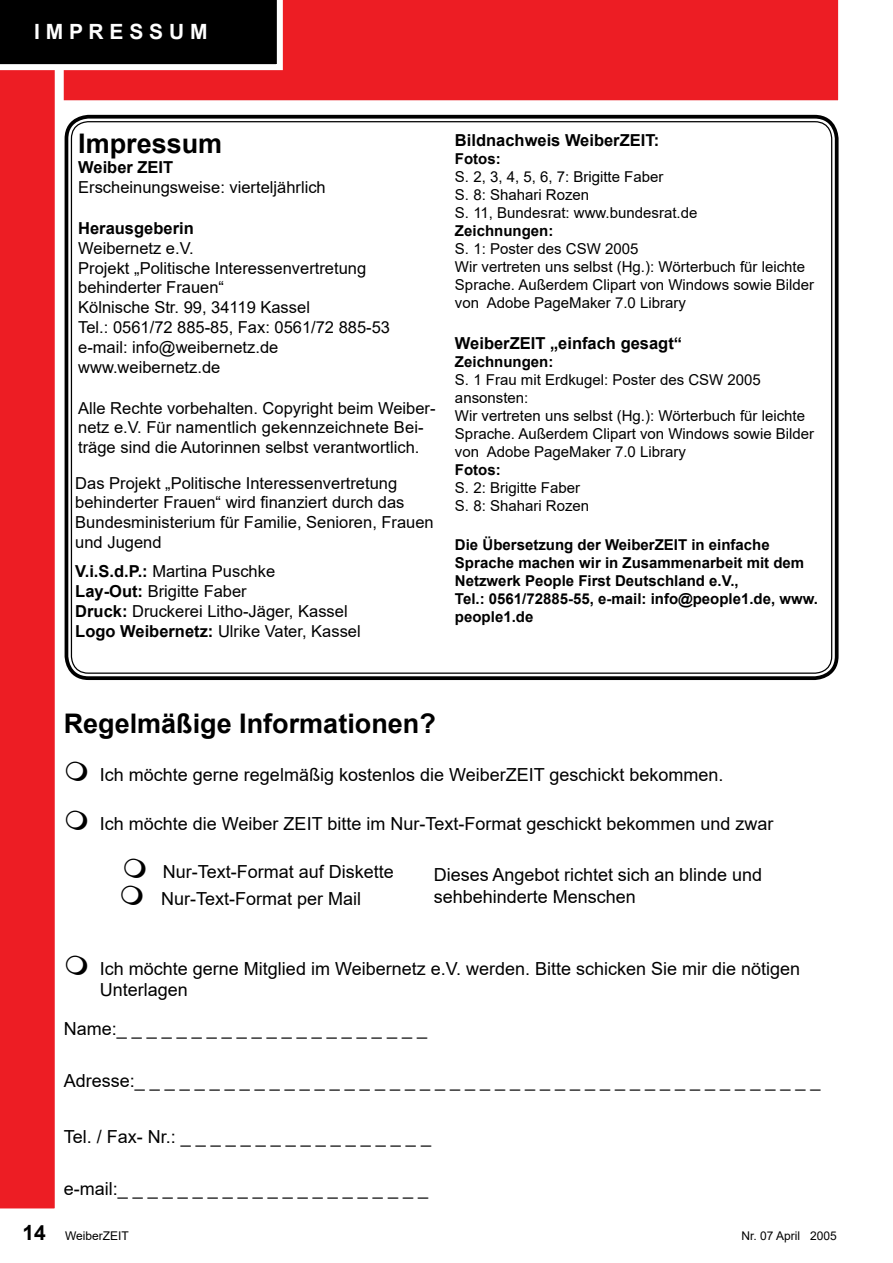
<style>
.page{position:relative;width:893px;height:1263px;background:#fff}
.page>*{position:absolute;margin:0;border:0;box-sizing:border-box;transform-origin:0 0}
.t1{font:700 27px "Arial";color:#000}
.t2{font:700 21px "Arial";color:#fff}
.t3{font:18px/21.6px "Arial";color:#000}
.t4{font:16.5px/19.8px "Arial";color:#000}
.t5{font:700 16.5px "Arial";color:#000}
.t6{font:15px/18px "Arial";color:#000}
.t7{font:700 15px/18px "Arial";color:#000}
.t8{font:12px "Arial";color:#000}
.s1{font-weight:700}
.s2{font-weight:700;font-size:21px}
</style>
<div class="page">
<div style="left:64px;top:0;width:775px;height:101px;background:#ed1d24"></div>
<svg style="left:0;top:70px;width:64px;height:1139px;background:#ef3b41"></svg>
<svg style="left:0;top:0;width:283px;height:70px;background:#1a1a1a"></svg>
<div style="left:65px;top:115px;width:774px;height:565px;border:4px solid #000;border-radius:22px"></div>
<p class="t2" style="left:34px;top:17px;width:175px">I M P R E S S U M</p>
<h1 class="t1" style="left:78px;top:125px;width:146px">Impressum</h1>
<p class="t4" style="left:78px;top:157px;width:249px"><span class="s1">Weiber ZEIT<br></span>Erscheinungsweise: vierteljährlich</p>
<h2 class="t5" style="left:78px;top:216px;width:117px">Herausgeberin</h2>
<p class="t4" style="left:78px;top:238px;width:313px">Weibernetz e.V.<br>Projekt „Politische Interessenvertretung behinderter Frauen“<br>Kölnische Str. 99, 34119 Kassel<br>Tel.: 0561/72 885-85, Fax: 0561/72 885-53 e-mail: info@weibernetz.de www.weibernetz.de</p>
<p class="t4" style="left:78px;top:398px;width:359px">Alle Rechte vorbehalten. Copyright beim Weiber&shy;netz e.V. Für namentlich gekennzeichnete Bei&shy;träge sind die Autorinnen selbst verantwortlich.</p>
<p class="t4" style="left:75px;top:473px;width:360px">Das Projekt „Politische Interessenvertretung behinderter Frauen“ wird finanziert durch das Bundesministerium für Familie, Senioren, Frauen und Jugend</p>
<p class="t4" style="left:75px;top:562px;width:287px"><span class="s1">V.i.S.d.P.:</span> Martina Puschke<br><span class="s1">Lay-Out:</span> Brigitte Faber<br><span class="s1">Druck:</span> Druckerei Litho-Jäger, Kassel <span class="s1">Logo Weibernetz:</span> Ulrike Vater, Kassel</p>
<h2 class="t5" style="left:455px;top:128px;width:206px">Bildnachweis WeiberZEIT:</h2>
<h3 class="t7" style="left:455px;top:149px;width:47px">Fotos:</h3>
<p class="t6" style="left:455px;top:167px;width:210px">S. 2, 3, 4, 5, 6, 7: Brigitte Faber</p>
<p class="t6" style="left:455px;top:185px;width:136px">S. 8: Shahari Rozen</p>
<p class="t6" style="left:455px;top:203px;width:244px">S. 11, Bundesrat: www.bundesrat.de</p>
<h3 class="t7" style="left:455px;top:221px;width:100px">Zeichnungen:</h3>
<p class="t6" style="left:455px;top:239px;width:185px">S. 1: Poster des CSW 2005</p>
<p class="t6" style="left:455px;top:257px;width:361px">Wir vertreten uns selbst (Hg.): Wörterbuch für leichte<br>Sprache. Außerdem Clipart von Windows sowie Bilder von Adobe PageMaker 7.0 Library</p>
<h2 class="t5" style="left:455px;top:331px;width:229px">WeiberZEIT „einfach gesagt“</h2>
<h3 class="t7" style="left:455px;top:353px;width:100px">Zeichnungen:</h3>
<p class="t6" style="left:455px;top:370px;width:307px">S. 1 Frau mit Erdkugel: Poster des CSW 2005</p>
<p class="t6" style="left:455px;top:388px;width:75px">ansonsten:</p>
<p class="t6" style="left:455px;top:406px;width:361px">Wir vertreten uns selbst (Hg.): Wörterbuch für leichte<br>Sprache. Außerdem Clipart von Windows sowie Bilder von Adobe PageMaker 7.0 Library</p>
<h3 class="t7" style="left:455px;top:461px;width:47px">Fotos:</h3>
<p class="t6" style="left:455px;top:478px;width:127px">S. 2: Brigitte Faber</p>
<p class="t6" style="left:455px;top:496px;width:136px">S. 8: Shahari Rozen</p>
<p class="t7" style="left:455px;top:536px;width:365px">Die Übersetzung der WeiberZEIT in einfache Sprache machen wir in Zusammenarbeit mit dem Netzwerk People First Deutschland e.V.,<br>Tel.: 0561/72885-55, e-mail: info@people1.de, www. people1.de</p>
<h1 class="t1" style="left:64px;top:705px;width:374px">Regelmäßige Informationen?</h1>
<p class="t3" style="left:100px;top:764px;width:625px">Ich möchte gerne regelmäßig kostenlos die WeiberZEIT geschickt bekommen.</p>
<p class="t3" style="left:100px;top:812px;width:675px">Ich möchte die Weiber ZEIT bitte im Nur-Text-Format geschickt bekommen und zwar</p>
<p class="t3" style="left:163px;top:861px;width:233px">Nur-Text-Format auf Diskette</p>
<p class="t3" style="left:161px;top:888px;width:202px">Nur-Text-Format per Mail</p>
<p class="t3" style="left:434px;top:864px;width:330px">Dieses Angebot richtet sich an blinde und sehbehinderte Menschen</p>
<p class="t3" style="left:100px;top:957px;width:702px;line-height:21px">Ich möchte gerne Mitglied im Weibernetz e.V. werden. Bitte schicken Sie mir die nötigen<br>Unterlagen</p>
<p class="t3" style="left:64px;top:1017px;width:365px">Name:_ _ _ _ _ _ _ _ _ _ _ _ _ _ _ _ _ _ _ _ _</p>
<p class="t3" style="left:64px;top:1069px;width:758px">Adresse:_ _ _ _ _ _ _ _ _ _ _ _ _ _ _ _ _ _ _ _ _ _ _ _ _ _ _ _ _ _ _ _ _ _ _ _ _ _ _ _ _ _ _ _ _ _</p>
<p class="t3" style="left:64px;top:1126px;width:369px">Tel. / Fax- Nr.: _ _ _ _ _ _ _ _ _ _ _ _ _ _ _ _ _</p>
<p class="t3" style="left:64px;top:1178px;width:366px">e-mail:_ _ _ _ _ _ _ _ _ _ _ _ _ _ _ _ _ _ _ _ _</p>
<p class="t8" style="left:23px;top:1228px;width:108px"><span class="s2">14</span> WeiberZEIT</p>
<p class="t8" style="left:742px;top:1228px;width:97px">Nr. 07 April 2005</p>
</div>
